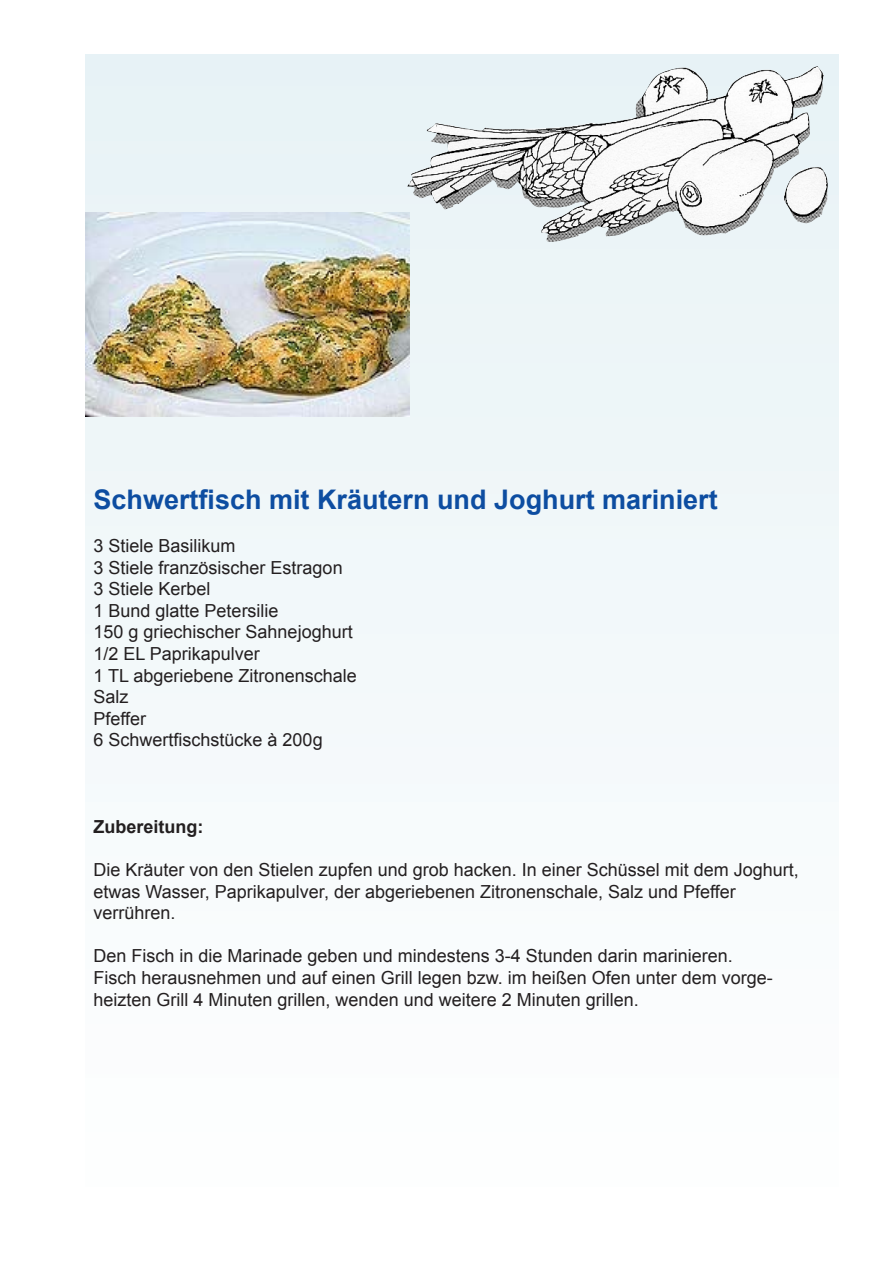
<style>
.page{position:relative;width:893px;height:1263px;background:#fff}
.page>*{position:absolute;margin:0;border:0;box-sizing:border-box;transform-origin:0 0}
.t1{font:700 27px "Arial";color:#0d4da1}
.t2{font:18px/21.6px "Arial";color:#231f20}
.t3{font:700 18px "Arial";color:#231f20}
</style>
<div class="page">
<div style="left:85px;top:54px;width:754px;height:1155px;background:#f4f9fa"></div>
<img style="left:407px;top:66px;width:422px;height:178px">
<img style="left:85px;top:213px;width:324px;height:204px">
<h1 class="t1" style="left:94px;top:481px;width:626px">Schwertfisch mit Kräutern und Joghurt mariniert</h1>
<p class="t2" style="left:94px;top:535px;width:265px">3 Stiele Basilikum<br>3 Stiele französischer Estragon<br>3 Stiele Kerbel<br>1 Bund glatte Petersilie<br>150 g griechischer Sahnejoghurt<br>1/2 EL Paprikapulver<br>1 TL abgeriebene Zitronenschale<br>Salz<br>Pfeffer<br>6 Schwertfischstücke à 200g</p>
<p class="t3" style="left:94px;top:814px;width:111px">Zubereitung:</p>
<p class="t2" style="left:94px;top:859px;width:707px">Die Kräuter von den Stielen zupfen und grob hacken. In einer Schüssel mit dem Joghurt, etwas Wasser, Paprikapulver, der abgeriebenen Zitronenschale, Salz und Pfeffer verrühren.</p>
<p class="t2" style="left:94px;top:945px;width:681px">Den Fisch in die Marinade geben und mindestens 3-4 Stunden darin marinieren.<br>Fisch herausnehmen und auf einen Grill legen bzw. im heißen Ofen unter dem vorge&shy;heizten Grill 4 Minuten grillen, wenden und weitere 2 Minuten grillen.</p>
</div>
